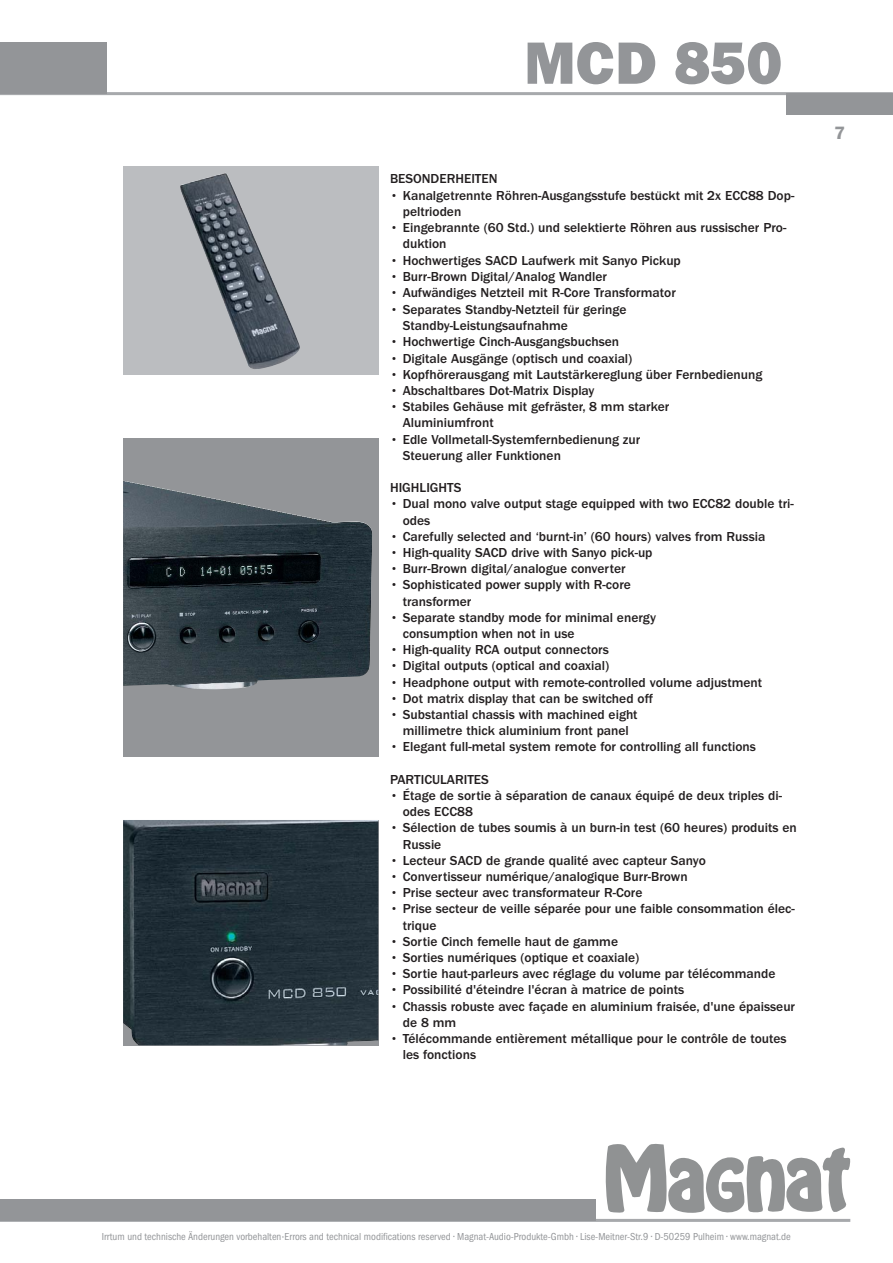
<style>
.page{position:relative;width:893px;height:1263px;background:#fff}
.page>*{position:absolute;margin:0;border:0;box-sizing:border-box;transform-origin:0 0}
.t1{font:60px "ITC Franklin Gothic Std Hvy";color:#939598}
.t2{font:600 18px "ITC Franklin Gothic Std";color:#939598}
.t3{font:500 13.5px/16.2px "ITC Franklin Gothic Std";color:#231f20}
.t4{font:condensed 10.5px "ITC Franklin Gothic Std";color:#939598}
.s1{font-family:"Calibri";font-weight:400}
.s2{font-stretch:normal}
</style>
<div class="page">
<hr style="left:0;top:92px;width:892px;height:3px;background:#a7a9ac">
<svg style="left:605px;top:1143px;width:245px;height:70px"></svg>
<div style="left:0;top:43px;width:106px;height:51px;background:#939598"></div>
<div style="left:786px;top:94px;width:106px;height:21px;background:#939598"></div>
<hr style="left:0;top:1219px;width:850px;height:3px;background:#a7a9ac">
<div style="left:0;top:1199px;width:595px;height:21px;background:#939598"></div>
<img style="left:123px;top:820px;width:255px;height:225px">
<div style="left:123px;top:166px;width:255px;height:208px;background:#bbbdc0"></div>
<img style="left:180px;top:173px;width:120px;height:196px">
<div style="left:123px;top:438px;width:255px;height:319px;background:#939598"></div>
<img style="left:123px;top:481px;width:249px;height:209px">
<h1 class="t1" style="left:524px;top:28px;width:259px">MCD 850</h1>
<p class="t3" style="left:390px;top:171px;width:109px">BESONDERHEITEN</p>
<p class="t3" style="left:403px;top:188px;width:393px;text-indent:-13px">• Kanalgetrennte Röhren-Ausgangsstufe bestu<span class="s1">̈</span>ckt mit 2x ECC88 Dop&shy;peltrioden</p>
<p class="t3" style="left:403px;top:221px;width:385px;text-indent:-13px">• Eingebrannte (60 Std.) und selektierte Röhren aus russischer Pro&shy;duktion</p>
<p class="t3" style="left:390px;top:253px;width:292px">• Hochwertiges SACD Laufwerk mit Sanyo Pickup</p>
<p class="t3" style="left:390px;top:269px;width:218px">• Burr-Brown Digital/Analog Wandler</p>
<p class="t3" style="left:390px;top:286px;width:287px">• Aufwändiges Netzteil mit R-Core Transformator</p>
<p class="t3" style="left:403px;top:303px;width:225px;text-indent:-13px">• Separates Standby-Netzteil fu<span class="s1">̈</span>r geringe<br>Standby-Leistungsaufnahme</p>
<p class="t3" style="left:390px;top:335px;width:231px">• Hochwertige Cinch-Ausgangsbuchsen</p>
<p class="t3" style="left:390px;top:351px;width:244px">• Digitale Ausgänge (optisch und coaxial)</p>
<p class="t3" style="left:390px;top:367px;width:374px">• Kopfhörerausgang mit Lautstärkereglung über Fernbedienung</p>
<p class="t3" style="left:390px;top:384px;width:206px">• Abschaltbares Dot-Matrix Display</p>
<p class="t3" style="left:403px;top:400px;width:268px;text-indent:-13px">• Stabiles Gehäuse mit gefräster, 8 mm starker<br>Aluminiumfront</p>
<p class="t3" style="left:403px;top:432px;width:239px;text-indent:-13px">• Edle Vollmetall-Systemfernbedienung zur<br>Steuerung aller Funktionen</p>
<p class="t3" style="left:390px;top:481px;width:73px">HIGHLIGHTS</p>
<p class="t3" style="left:403px;top:497px;width:392px;text-indent:-13px">• Dual mono valve output stage equipped with two ECC82 double tri&shy;odes</p>
<p class="t3" style="left:390px;top:529px;width:377px">• Carefully selected and ‘burnt-in’ (60 hours) valves from Russia</p>
<p class="t3" style="left:390px;top:546px;width:264px">• High-quality SACD drive with Sanyo pick-up</p>
<p class="t3" style="left:390px;top:562px;width:237px">• Burr-Brown digital/analogue converter</p>
<p class="t3" style="left:403px;top:578px;width:230px;text-indent:-13px">• Sophisticated power supply with R-core transformer</p>
<p class="t3" style="left:403px;top:610px;width:255px;text-indent:-13px">• Separate standby mode for minimal energy consumption when not in use</p>
<p class="t3" style="left:390px;top:643px;width:220px">• High-quality RCA output connectors</p>
<p class="t3" style="left:390px;top:659px;width:221px">• Digital outputs (optical and coaxial)</p>
<p class="t3" style="left:390px;top:675px;width:374px">• Headphone output with remote-controlled volume adjustment</p>
<p class="t3" style="left:390px;top:691px;width:265px">• Dot matrix display that can be switched off</p>
<p class="t3" style="left:390px;top:708px;width:249px;text-align:center">• Substantial chassis with machined eight millimetre thick aluminium front panel</p>
<p class="t3" style="left:390px;top:740px;width:367px">• Elegant full-metal system remote for controlling all functions</p>
<p class="t3" style="left:390px;top:772px;width:100px">PARTICULARITES</p>
<p class="t3" style="left:403px;top:789px;width:381px;text-indent:-13px">• Étage de sortie à séparation de canaux équipé de deux triples di&shy;odes ECC88</p>
<p class="t3" style="left:403px;top:821px;width:395px;text-indent:-13px">• Sélection de tubes soumis à un burn-in test (60 heures) produits en<br>Russie</p>
<p class="t3" style="left:390px;top:853px;width:317px">• Lecteur SACD de grande qualité avec capteur Sanyo</p>
<p class="t3" style="left:390px;top:870px;width:299px">• Convertisseur numérique/analogique Burr-Brown</p>
<p class="t3" style="left:390px;top:886px;width:254px">• Prise secteur avec transformateur R-Core</p>
<p class="t3" style="left:403px;top:902px;width:393px;text-indent:-13px">• Prise secteur de veille séparée pour une faible consommation élec&shy;trique</p>
<p class="t3" style="left:390px;top:934px;width:230px">• Sortie Cinch femelle haut de gamme</p>
<p class="t3" style="left:390px;top:951px;width:251px">• Sorties numériques (optique et coaxiale)</p>
<p class="t3" style="left:390px;top:967px;width:387px">• Sortie haut-parleurs avec réglage du volume par télécommande</p>
<p class="t3" style="left:390px;top:983px;width:296px">• Possibilité d'éteindre l'écran à matrice de points</p>
<p class="t3" style="left:403px;top:999px;width:394px;text-indent:-13px">• Chassis robuste avec façade en aluminium fraisée, d'une épaisseur de 8 mm</p>
<p class="t3" style="left:403px;top:1032px;width:385px;text-indent:-13px">• Télécommande entièrement métallique pour le contrôle de toutes les fonctions</p>
<h2 class="t2" style="left:834px;top:127px;width:12px">7</h2>
<p class="t4" style="left:102px;top:1233px;width:690px">Irrtum und technische Änderungen vorbehalten<span class="s2">·</span>Errors and technical modifications reserved • Magnat-Audio-Produkte-Gmbh • Lise-Meitner-Str.9 • D-50259 Pulheim • www.magnat.de</p>
</div>
